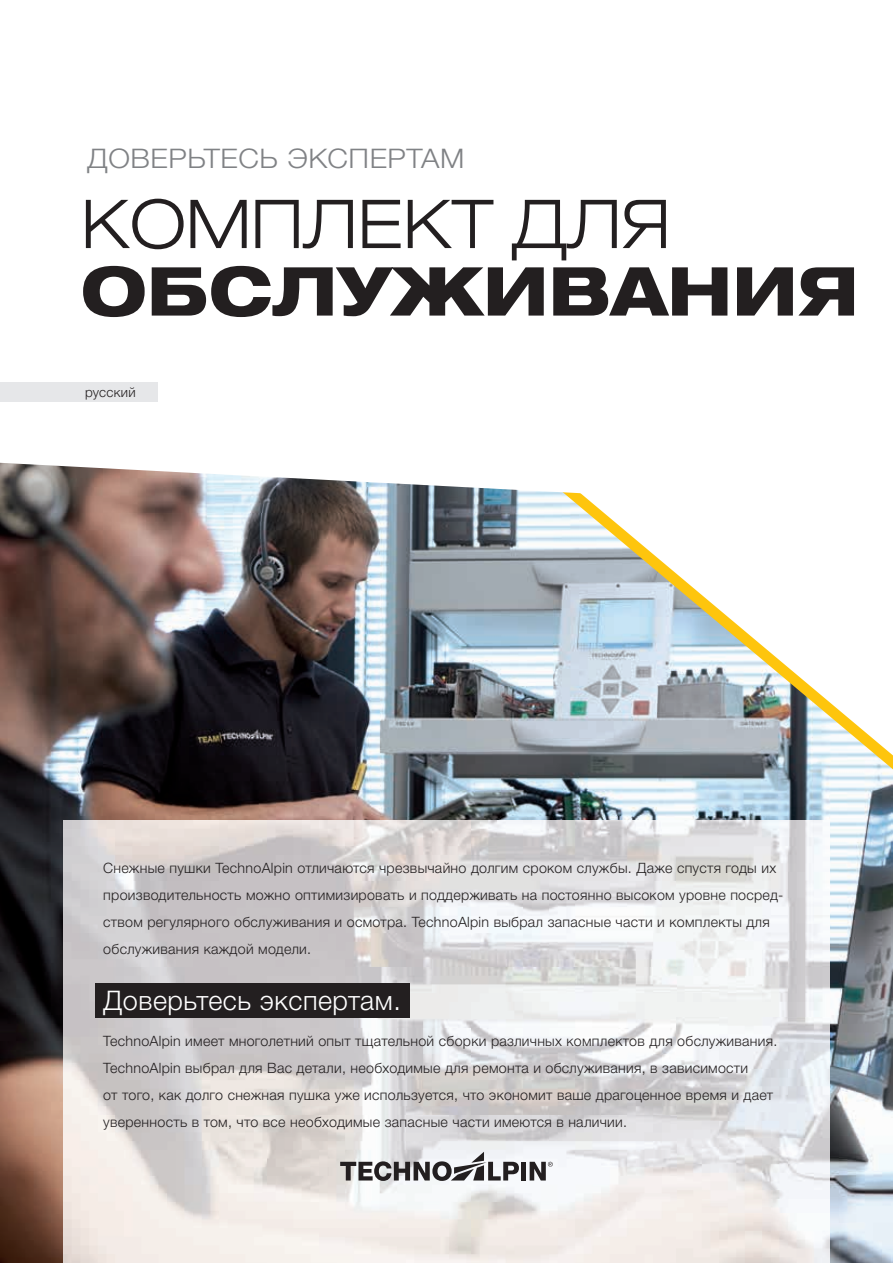
<style>
.page{position:relative;width:893px;height:1263px;background:#fff}
.page>*{position:absolute;margin:0;border:0;box-sizing:border-box;transform-origin:0 0}
.t1{font:800 expanded 67.5px "Helvetica Neue LTW1 G";color:#231f20}
.t2{font:300 expanded 67.5px "Helvetica Neue LTW1 G";color:#231f20}
.t3{font:300 27px "Helvetica Neue LTW1 G";letter-spacing:.02em;color:#fff}
.t4{font:300 27px "Helvetica Neue LTW1 G";letter-spacing:.02em;color:#808285;scale:1.08 1}
.t5{font:300 14.25px/27px "Helvetica Neue LTW1 G";letter-spacing:.02em;color:#231f20}
.t6{font:300 13.5px "Helvetica Neue LTW1 G";letter-spacing:.02em;color:#231f20}
</style>
<div class="page">
<img style="left:0;top:504px;width:893px;height:759px">
<svg style="left:439px;top:504px;width:454px;height:265px"></svg>
<svg style="left:0;top:382px;width:594px;height:122px"></svg>
<div style="left:0;top:383px;width:157px;height:19px;background:#e6e7e9"></div>
<img style="left:64px;top:821px;width:765px;height:442px">
<div style="left:521px;top:1162px;width:5px;height:18px;background:#231f20"></div>
<svg style="left:530px;top:1162px;width:23px;height:18px"></svg>
<svg style="left:340px;top:1152px;width:179px;height:29px"></svg>
<div style="left:95px;top:983px;width:314px;height:34px;background:#231f20"></div>
<h2 class="t4" style="left:87px;top:142px;width:351px">ДОВЕРЬТЕСЬ ЭКСПЕРТАМ</h2>
<h1 class="t2" style="left:81px;top:182px;width:591px">КОМПЛЕКТ ДЛЯ</h1>
<h1 class="t1" style="left:81px;top:247px;width:779px">ОБСЛУЖИВАНИЯ</h1>
<p class="t6" style="left:85px;top:384px;width:52px">русский</p>
<p class="t5" style="left:103px;top:855px;width:682px">Снежные пушки TechnoAlpin отличаются чрезвычайно долгим сроком службы. Даже спустя годы их производительность можно оптимизировать и поддерживать на постоянно высоком уровне посред&shy;ством регулярного обслуживания и осмотра. TechnoAlpin выбрал запасные части и комплекты для обслуживания каждой модели.</p>
<h2 class="t3" style="left:103px;top:984px;width:299px">Доверьтесь экспертам.</h2>
<p class="t5" style="left:103px;top:1027px;width:676px">TechnoAlpin имеет многолетний опыт тщательной сборки различных комплектов для обслуживания.<br>TechnoAlpin выбрал для Вас детали, необходимые для ремонта и обслуживания, в зависимости<br>от того, как долго снежная пушка уже используется, что экономит ваше драгоценное время и дает уверенность в том, что все необходимые запасные части имеются в наличии.</p>
</div>
